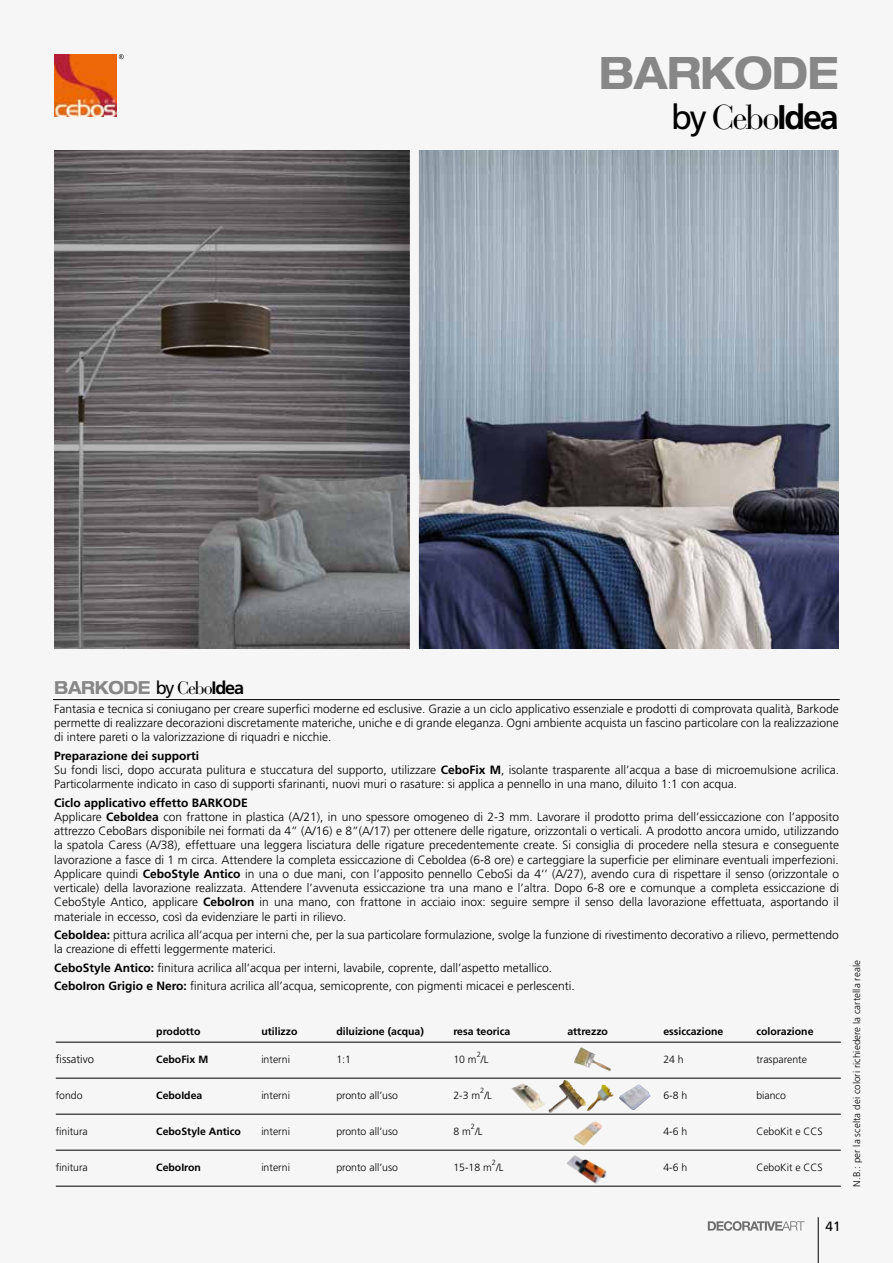
<style>
.page{position:relative;width:893px;height:1263px;background:#f6f6f6}
.page>*{position:absolute;margin:0;border:0;box-sizing:border-box;transform-origin:0 0}
.t1{font:700 expanded 44.85px "Helvetica Neue";letter-spacing:-.02em;color:#878787;scale:.9 1}
.t2{font:34.2px "Bauer Bodoni";color:#000}
.t3{font:700 expanded 18px "Helvetica Neue";letter-spacing:-.02em;color:#878787;scale:.9 1}
.t4{font:13.5px "Frutiger";color:#000}
.t5{font:300 12px/14.2px "Frutiger";color:#000}
.t6{font:300 11.25px "Frutiger";color:#000}
.t7{font:300 10.5px "Frutiger";color:#000}
.t8{font:700 10.5px "Frutiger";color:#000}
.t9{font:300 9.75px "Frutiger";letter-spacing:.01em;color:#000}
.t10{font:300 7.5px "Frutiger";color:#000}
.s1{font-family:"Frutiger"}
.s2{font-family:"Frutiger";font-weight:700}
.s3{font-family:"Frutiger";font-weight:400;font-stretch:normal;color:#000}
.s4{font-family:"Bauer Bodoni";font-weight:400;font-stretch:normal;color:#000}
.s5{font-family:"Frutiger";font-stretch:normal;color:#000}
.s6{font-weight:700}
</style>
<div class="page">
<hr style="left:818px;top:1217px;width:1px;height:46px;background:#000">
<img style="left:54px;top:54px;width:62px;height:62px">
<svg style="left:119px;top:54px;width:5px;height:5px"></svg>
<hr style="left:53px;top:699px;width:787px;height:1px;background:#000">
<img style="left:54px;top:150px;width:356px;height:498px">
<img style="left:419px;top:150px;width:420px;height:498px">
<hr style="left:56px;top:1042px;width:785px;height:1px;background:#000">
<hr style="left:56px;top:1078px;width:785px;height:1px;background:#000">
<hr style="left:56px;top:1114px;width:785px;height:1px;background:#000">
<hr style="left:56px;top:1150px;width:785px;height:1px;background:#000">
<hr style="left:56px;top:1186px;width:785px;height:1px;background:#000">
<img style="left:574px;top:1047px;width:37px;height:24px">
<img style="left:574px;top:1123px;width:18px;height:18px">
<img style="left:587px;top:1084px;width:27px;height:28px">
<img style="left:511px;top:1083px;width:34px;height:28px">
<img style="left:548px;top:1080px;width:38px;height:34px">
<img style="left:619px;top:1084px;width:32px;height:26px">
<img style="left:567px;top:1155px;width:40px;height:29px">
<svg style="left:707px;top:1221px;width:97px;height:10px"></svg>
<h1 class="t1" style="left:599px;top:45px;width:268px">BARKODE</h1>
<h2 class="t2" style="left:671px;top:96px;width:169px"><span class="s1">by</span> Cebo<span class="s2">Idea</span></h2>
<h3 class="t3" style="left:54px;top:676px;width:213px">BARKODE <span class="s3">by</span> <span class="s4">Cebo</span><span class="s5">Idea</span></h3>
<p class="t5" style="left:54px;top:701px;width:786px;text-align:justify">Fantasia e tecnica si coniugano per creare superfici moderne ed esclusive. Grazie a un ciclo applicativo essenziale e prodotti di comprovata qualità, Barkode permette di realizzare decorazioni discretamente materiche, uniche e di grande eleganza. Ogni ambiente acquista un fascino particolare con la realizzazione di intere pareti o la valorizzazione di riquadri e nicchie.</p>
<p class="t5" style="left:54px;top:748px;width:786px"><span class="s6">Preparazione dei supporti<br></span>Su fondi lisci, dopo accurata pulitura e stuccatura del supporto, utilizzare <span class="s6">CeboFix M</span>, isolante trasparente all’acqua a base di microemulsione acrilica.<br>Particolarmente indicato in caso di supporti sfarinanti, nuovi muri o rasature: si applica a pennello in una mano, diluito 1:1 con acqua.</p>
<p class="t5" style="left:54px;top:795px;width:786px"><span class="s6">Ciclo applicativo effetto BARKODE<br></span>Applicare <span class="s6">CeboIdea</span> con frattone in plastica (A/21), in uno spessore omogeneo di 2-3 mm. Lavorare il prodotto prima dell’essiccazione con l’apposito attrezzo CeboBars disponibile nei formati da 4” (A/16) e 8”(A/17) per ottenere delle rigature, orizzontali o verticali. A prodotto ancora umido, utilizzando la spatola Caress (A/38), effettuare una leggera lisciatura delle rigature precedentemente create. Si consiglia di procedere nella stesura e conseguente lavorazione a fasce di 1 m circa. Attendere la completa essiccazione di CeboIdea (6-8 ore) e carteggiare la superficie per eliminare eventuali imperfezioni.<br>Applicare quindi <span class="s6">CeboStyle Antico</span> in una o due mani, con l’apposito pennello CeboSi da 4‘’ (A/27), avendo cura di rispettare il senso (orizzontale o verticale) della lavorazione realizzata. Attendere l’avvenuta essiccazione tra una mano e l’altra. Dopo 6-8 ore e comunque a completa essiccazione di CeboStyle Antico, applicare <span class="s6">CeboIron</span> in una mano, con frattone in acciaio inox: seguire sempre il senso della lavorazione effettuata, asportando il materiale in eccesso, così da evidenziare le parti in rilievo.</p>
<p class="t5" style="left:54px;top:928px;width:786px"><span class="s6">CeboIdea:</span> pittura acrilica all’acqua per interni che, per la sua particolare formulazione, svolge la funzione di rivestimento decorativo a rilievo, permettendo la creazione di effetti leggermente materici.</p>
<p class="t5" style="left:54px;top:958px;width:522px;line-height:18.5px"><span class="s6">CeboStyle Antico:</span> finitura acrilica all’acqua per interni, lavabile, coprente, dall’aspetto metallico.<br><span class="s6">CeboIron Grigio e Nero:</span> finitura acrilica all’acqua, semicoprente, con pigmenti micacei e perlescenti.</p>
<p class="t8" style="left:156px;top:1025px;width:46px">prodotto</p>
<p class="t8" style="left:261px;top:1025px;width:38px">utilizzo</p>
<p class="t8" style="left:336px;top:1025px;width:89px">diluizione (acqua)</p>
<p class="t8" style="left:453px;top:1025px;width:58px">resa teorica</p>
<p class="t8" style="left:567px;top:1025px;width:42px">attrezzo</p>
<p class="t8" style="left:663px;top:1025px;width:62px">essiccazione</p>
<p class="t8" style="left:756px;top:1025px;width:59px">colorazione</p>
<p class="t10" style="left:477px;top:1050px;width:6px">2</p>
<p class="t6" style="left:56px;top:1053px;width:40px">fissativo</p>
<p class="t8" style="left:156px;top:1053px;width:53px">CeboFix M</p>
<p class="t7" style="left:261px;top:1054px;width:30px">interni</p>
<p class="t7" style="left:336px;top:1054px;width:16px">1:1</p>
<p class="t7" style="left:453px;top:1054px;width:37px">10 m /L</p>
<p class="t7" style="left:663px;top:1054px;width:22px">24 h</p>
<p class="t7" style="left:756px;top:1054px;width:52px">trasparente</p>
<p class="t10" style="left:480px;top:1086px;width:6px">2</p>
<p class="t7" style="left:56px;top:1090px;width:28px">fondo</p>
<p class="t8" style="left:156px;top:1089px;width:48px">CeboIdea</p>
<p class="t7" style="left:261px;top:1090px;width:30px">interni</p>
<p class="t7" style="left:336px;top:1090px;width:63px">pronto all’uso</p>
<p class="t7" style="left:453px;top:1090px;width:40px">2-3 m /L</p>
<p class="t7" style="left:663px;top:1090px;width:25px">6-8 h</p>
<p class="t7" style="left:756px;top:1090px;width:31px">bianco</p>
<p class="t10" style="left:471px;top:1122px;width:6px">2</p>
<p class="t7" style="left:56px;top:1126px;width:34px">finitura</p>
<p class="t8" style="left:156px;top:1125px;width:86px">CeboStyle Antico</p>
<p class="t7" style="left:261px;top:1126px;width:30px">interni</p>
<p class="t7" style="left:336px;top:1126px;width:63px">pronto all’uso</p>
<p class="t7" style="left:453px;top:1126px;width:31px">8 m /L</p>
<p class="t7" style="left:663px;top:1126px;width:25px">4-6 h</p>
<p class="t7" style="left:756px;top:1126px;width:68px">CeboKit e CCS</p>
<p class="t10" style="left:492px;top:1158px;width:6px">2</p>
<p class="t7" style="left:56px;top:1162px;width:34px">finitura</p>
<p class="t8" style="left:156px;top:1161px;width:46px">CeboIron</p>
<p class="t7" style="left:261px;top:1162px;width:30px">interni</p>
<p class="t7" style="left:336px;top:1162px;width:63px">pronto all’uso</p>
<p class="t7" style="left:453px;top:1162px;width:52px">15-18 m /L</p>
<p class="t7" style="left:663px;top:1162px;width:25px">4-6 h</p>
<p class="t7" style="left:756px;top:1162px;width:68px">CeboKit e CCS</p>
<p class="t4" style="left:825px;top:1218px;width:17px">41</p>
<p class="t9" style="left:851px;top:1187px;width:228px;rotate:-90deg">N.B.: per la scelta dei colori richiedere la cartella reale</p>
</div>
